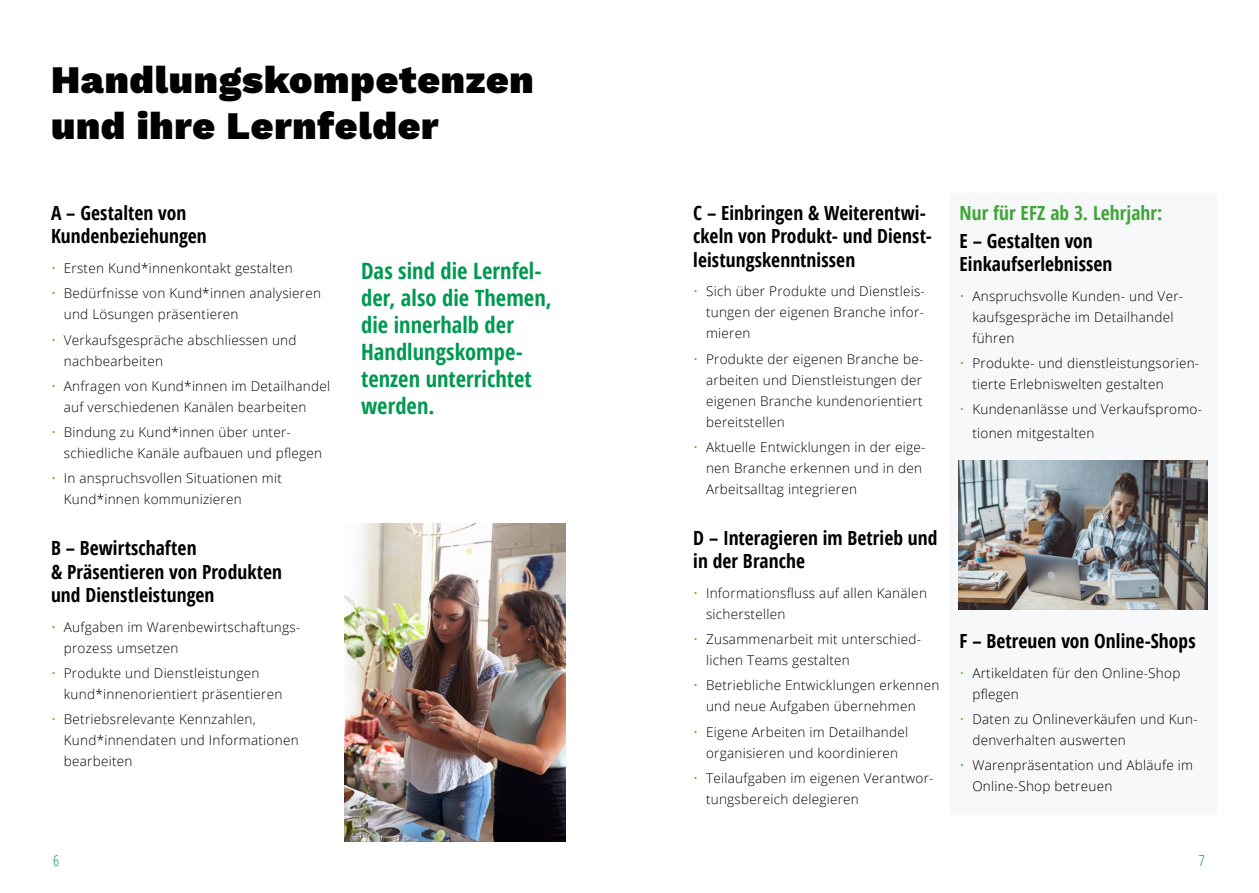
<style>
.page{position:relative;width:1259px;height:893px;background:#fff}
.page>*{position:absolute;margin:0;border:0;box-sizing:border-box;transform-origin:0 0}
.t1{font:900 39px/46.8px "Work Sans";letter-spacing:.02em;color:#000}
.t2{font:700 22.5px/27px "Open Sans Condensed";letter-spacing:.005em;color:#009951}
.t3{font:700 19.5px/23.4px "Open Sans Condensed";letter-spacing:.005em;color:#000}
.t4{font:700 19.5px "Open Sans Condensed";letter-spacing:.005em;color:#3fa535}
.t5{font:300 15px "Open Sans Condensed";color:#009951}
.t6{font:300 13.5px/21px "Open Sans";letter-spacing:.02em;color:#000}
.s1{color:#76b82a}
</style>
<div class="page">
<div style="left:949px;top:193px;width:267px;height:621px;background:#f7f8fa"></div>
<img style="left:344px;top:524px;width:222px;height:318px">
<img style="left:958px;top:460px;width:249px;height:149px">
<h1 class="t1" style="left:51px;top:54px;width:484px">Handlungskompetenzen und ihre Lernfelder</h1>
<h3 class="t3" style="left:51px;top:201px;width:157px">A – Gestalten von<br>Kundenbeziehungen</h3>
<p class="t6" style="left:51px;top:257px;width:243px"><span class="s1">•</span> Ersten Kund*innenkontakt gestalten</p>
<p class="t6" style="left:64px;top:282px;width:259px;text-indent:-13px"><span class="s1">•</span> Bedürfnisse von Kund*innen analysieren und Lösungen präsentieren</p>
<p class="t6" style="left:64px;top:329px;width:234px;text-indent:-13px"><span class="s1">•</span> Verkaufsgespräche abschliessen und nachbearbeiten</p>
<p class="t6" style="left:64px;top:375px;width:268px;text-indent:-13px"><span class="s1">•</span> Anfragen von Kund*innen im Detailhandel auf verschiedenen Kanälen bearbeiten</p>
<p class="t6" style="left:64px;top:421px;width:260px;text-indent:-13px"><span class="s1">•</span> Bindung zu Kund*innen über unter&shy;schiedliche Kanäle aufbauen und pflegen</p>
<p class="t6" style="left:64px;top:468px;width:220px;text-indent:-13px"><span class="s1">•</span> In anspruchsvollen Situationen mit<br>Kund*innen kommunizieren</p>
<h3 class="t3" style="left:51px;top:536px;width:233px">B – Bewirtschaften<br>&amp; Präsentieren von Produkten und Dienstleistungen</h3>
<p class="t6" style="left:64px;top:616px;width:238px;text-indent:-13px"><span class="s1">•</span> Aufgaben im Warenbewirtschaftungs&shy;prozess umsetzen</p>
<p class="t6" style="left:64px;top:662px;width:220px;text-indent:-13px"><span class="s1">•</span> Produkte und Dienstleistungen kund*innenorientiert präsentieren</p>
<p class="t6" style="left:64px;top:708px;width:236px;text-indent:-13px"><span class="s1">•</span> Betriebsrelevante Kennzahlen,<br>Kund*innendaten und Informationen bearbeiten</p>
<h2 class="t2" style="left:361px;top:257px;width:192px">Das sind die Lernfel&shy;der, also die Themen, die innerhalb der<br>Handlungskompe&shy;tenzen unterrichtet werden.</h2>
<h3 class="t3" style="left:693px;top:201px;width:240px">C – Einbringen &amp; Weiterentwi&shy;ckeln von Produkt- und Dienst&shy;leistungskenntnissen</h3>
<p class="t6" style="left:706px;top:281px;width:220px;text-align:justify;text-indent:-13px"><span class="s1">•</span> Sich über Produkte und Dienstleis&shy;tungen der eigenen Branche infor&shy;mieren</p>
<p class="t6" style="left:706px;top:348px;width:219px;text-align:justify;text-indent:-13px"><span class="s1">•</span> Produkte der eigenen Branche be&shy;arbeiten und Dienstleistungen der eigenen Branche kundenorientiert bereitstellen</p>
<p class="t6" style="left:706px;top:436px;width:221px;text-indent:-13px"><span class="s1">•</span> Aktuelle Entwicklungen in der eige&shy;nen Branche erkennen und in den<br>Arbeitsalltag integrieren</p>
<h3 class="t3" style="left:693px;top:526px;width:246px">D – Interagieren im Betrieb und in der Branche</h3>
<p class="t6" style="left:706px;top:582px;width:222px;text-indent:-13px"><span class="s1">•</span> Informationsfluss auf allen Kanälen sicherstellen</p>
<p class="t6" style="left:706px;top:628px;width:217px;text-indent:-13px"><span class="s1">•</span> Zusammenarbeit mit unterschied&shy;lichen Teams gestalten</p>
<p class="t6" style="left:706px;top:675px;width:235px;text-indent:-13px"><span class="s1">•</span> Betriebliche Entwicklungen erkennen und neue Aufgaben übernehmen</p>
<p class="t6" style="left:693px;top:721px;width:216px;text-align:center"><span class="s1">•</span> Eigene Arbeiten im Detailhandel organisieren und koordinieren</p>
<p class="t6" style="left:706px;top:767px;width:229px;text-indent:-13px"><span class="s1">•</span> Teilaufgaben im eigenen Verantwor&shy;tungsbereich delegieren</p>
<h3 class="t4" style="left:959px;top:199px;width:204px">Nur für EFZ ab 3. Lehrjahr:</h3>
<h3 class="t3" style="left:959px;top:228px;width:154px">E – Gestalten von<br>Einkaufserlebnissen</h3>
<p class="t6" style="left:972px;top:285px;width:212px;text-indent:-13px"><span class="s1">•</span> Anspruchsvolle Kunden- und Ver&shy;kaufsgespräche im Detailhandel führen</p>
<p class="t6" style="left:972px;top:352px;width:228px;text-indent:-13px"><span class="s1">•</span> Produkte- und dienstleistungsorien&shy;tierte Erlebniswelten gestalten</p>
<p class="t6" style="left:972px;top:397px;width:231px;line-height:23.4px;text-indent:-13px"><span class="s1">•</span> Kundenanlässe und Verkaufspromo&shy;tionen mitgestalten</p>
<h3 class="t3" style="left:959px;top:629px;width:237px">F – Betreuen von Online-Shops</h3>
<p class="t6" style="left:972px;top:662px;width:209px;text-indent:-13px"><span class="s1">•</span> Artikeldaten für den Online-Shop pflegen</p>
<p class="t6" style="left:972px;top:708px;width:227px;text-indent:-13px"><span class="s1">•</span> Daten zu Onlineverkäufen und Kun&shy;denverhalten auswerten</p>
<p class="t6" style="left:972px;top:754px;width:222px;text-indent:-13px"><span class="s1">•</span> Warenpräsentation und Abläufe im<br>Online-Shop betreuen</p>
<p class="t5" style="left:53px;top:851px;width:7px">6</p>
<p class="t5" style="left:1198px;top:851px;width:7px">7</p>
</div>
